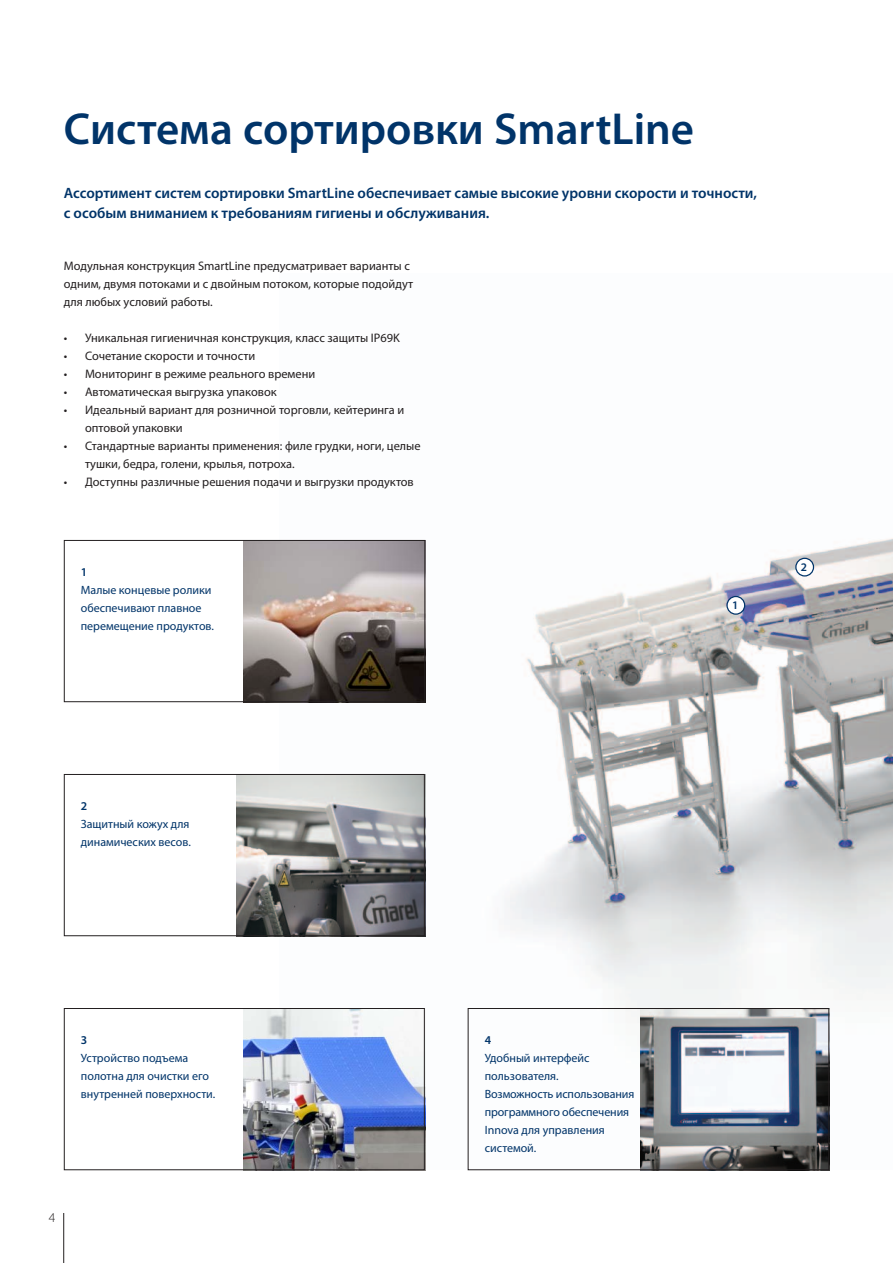
<style>
.page{position:relative;width:893px;height:1263px;background:#fff}
.page>*{position:absolute;margin:0;border:0;box-sizing:border-box;transform-origin:0 0}
.t1{font:600 45px "Myriad Pro";color:#013469}
.t2{font:600 15px/19.5px "Myriad Pro";color:#013469}
.t3{font:300 13.5px "Myriad Pro";color:#231f20}
.t4{font:12.3px/18px "Myriad Pro";color:#231f20}
.t5{font:12px/18px "Myriad Pro";color:#013469}
.t6{font:600 12px "Myriad Pro";color:#013469}
.t7{font:600 11.7px "Myriad Pro";color:#013469}
</style>
<div class="page">
<img style="left:280px;top:538px;width:613px;height:632px">
<div style="left:727px;top:596px;width:18px;height:18px;background:#fff;border-radius:50%"></div>
<div style="left:726px;top:596px;width:19px;height:19px;border:1px solid #013469;border-radius:50%"></div>
<div style="left:796px;top:558px;width:17px;height:18px;background:#fff;border-radius:50%"></div>
<div style="left:795px;top:558px;width:19px;height:18px;border:1px solid #013469;border-radius:50%"></div>
<img style="left:244px;top:542px;width:179px;height:158px">
<div style="left:64px;top:540px;width:361px;height:162px;border:1px solid #231f20"></div>
<hr style="left:63px;top:1213px;width:1px;height:50px;background:#231f20">
<img style="left:244px;top:1010px;width:179px;height:158px">
<img style="left:640px;top:1010px;width:187px;height:158px">
<img style="left:236px;top:776px;width:187px;height:158px">
<div style="left:64px;top:1008px;width:361px;height:162px;border:1px solid #231f20"></div>
<div style="left:468px;top:1008px;width:361px;height:162px;border:1px solid #231f20"></div>
<div style="left:64px;top:774px;width:361px;height:162px;border:1px solid #231f20"></div>
<h1 class="t1" style="left:64px;top:104px;width:632px">Система сортировки SmartLine</h1>
<p class="t2" style="left:64px;top:183px;width:695px">Ассортимент систем сортировки SmartLine обеспечивает самые высокие уровни скорости и точности, с особым вниманием к требованиям гигиены и обслуживания.</p>
<p class="t4" style="left:64px;top:257px;width:351px">Модульная конструкция SmartLine предусматривает варианты с одним, двумя потоками и с двойным потоком, которые подойдут для любых условий работы.</p>
<p class="t4" style="left:64px;top:329px;width:338px">• Уникальная гигиеничная конструкция, класс защиты IP69K</p>
<p class="t4" style="left:64px;top:347px;width:193px">• Сочетание скорости и точности</p>
<p class="t4" style="left:64px;top:365px;width:253px">• Мониторинг в режиме реального времени</p>
<p class="t4" style="left:64px;top:383px;width:214px">• Автоматическая выгрузка упаковок</p>
<p class="t4" style="left:85px;top:401px;width:321px;text-indent:-21px">• Идеальный вариант для розничной торговли, кейтеринга и оптовой упаковки</p>
<p class="t4" style="left:85px;top:437px;width:337px;text-indent:-21px">• Стандартные варианты применения: филе грудки, ноги, целые тушки, бедра, голени, крылья, потроха.</p>
<p class="t4" style="left:64px;top:473px;width:352px">• Доступны различные решения подачи и выгрузки продуктов</p>
<p class="t6" style="left:81px;top:565px;width:8px">1</p>
<p class="t5" style="left:81px;top:581px;width:135px">Малые концевые ролики обеспечивают плавное перемещение продуктов.</p>
<p class="t7" style="left:732px;top:599px;width:8px">1</p>
<p class="t7" style="left:801px;top:561px;width:8px">2</p>
<p class="t6" style="left:81px;top:799px;width:8px">2</p>
<p class="t5" style="left:81px;top:815px;width:111px">Защитный кожух для динамических весов.</p>
<p class="t6" style="left:81px;top:1033px;width:8px">3</p>
<p class="t5" style="left:81px;top:1049px;width:136px">Устройство подъема полотна для очистки его внутренней поверхности.</p>
<p class="t3" style="left:49px;top:1210px;width:8px">4</p>
<p class="t6" style="left:485px;top:1033px;width:8px">4</p>
<p class="t5" style="left:485px;top:1049px;width:151px">Удобный интерфейс пользователя.<br>Возможность использования программного обеспечения<br>Innova для управления системой.</p>
</div>
